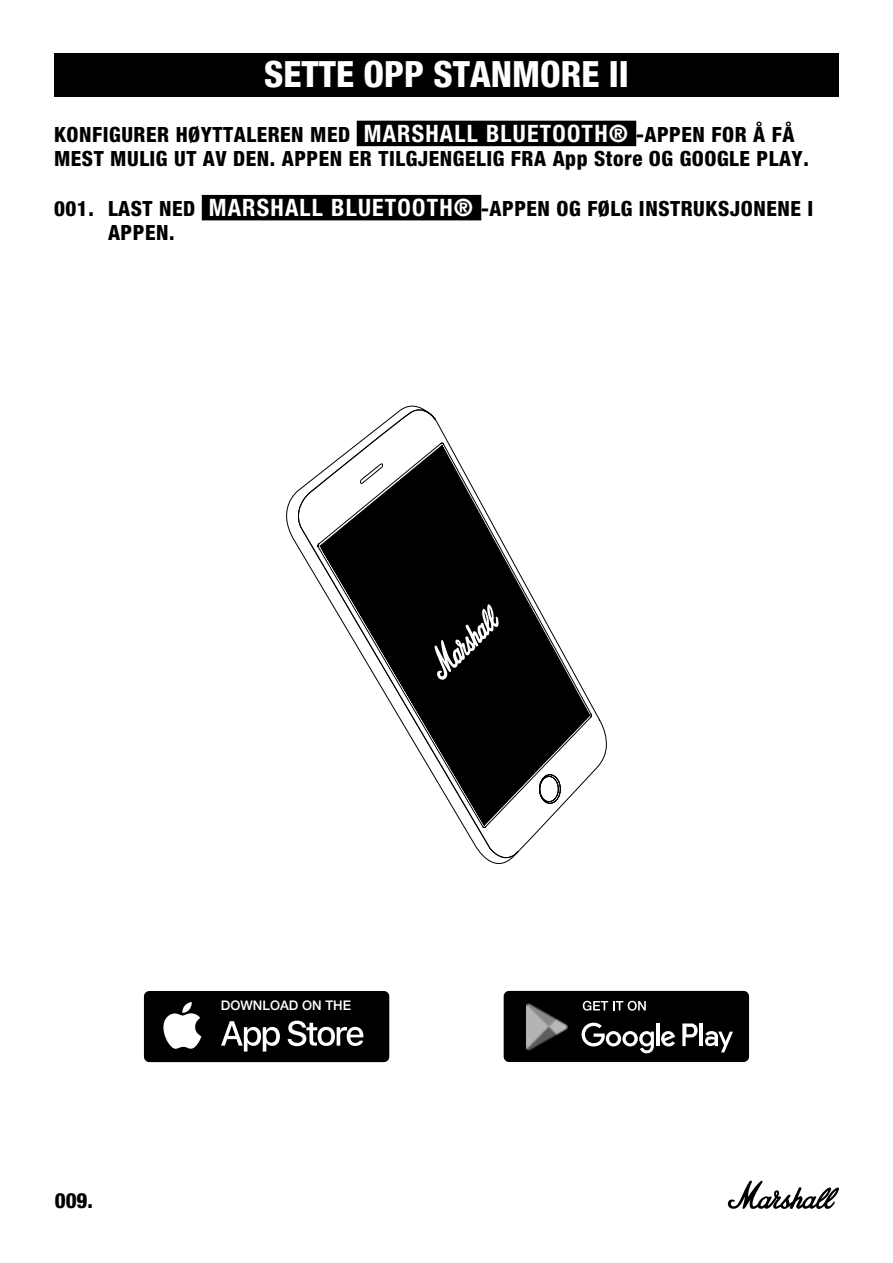
<style>
.page{position:relative;width:893px;height:1263px;background:#fff}
.page>*{position:absolute;margin:0;border:0;box-sizing:border-box;transform-origin:0 0}
.t1{font:800 condensed 36px "Helvetica Neue LT Com";color:#fff}
.t2{font:800 condensed 21px/24px "Helvetica Neue LT Std";letter-spacing:.025em;color:#000}
.t3{font:500 13.2px "Helvetica Neue";color:#fff}
.s1{font-weight:700;font-size:24px;color:#fff}
</style>
<div class="page">
<svg style="left:727px;top:1180px;width:112px;height:29px"></svg>
<div style="left:54px;top:53px;width:785px;height:44px;background:#000"></div>
<div style="left:357px;top:121px;width:279px;height:25px;background:#000"></div>
<div style="left:202px;top:195px;width:279px;height:25px;background:#000"></div>
<div style="left:504px;top:991px;width:245px;height:71px;background:#000;border-radius:5px"></div>
<svg style="left:682px;top:1023px;width:16px;height:23px"></svg>
<hr style="left:699px;top:1023px;width:4px;height:23px;background:#fff">
<svg style="left:705px;top:1031px;width:28px;height:21px"></svg>
<svg style="left:661px;top:1031px;width:14px;height:15px"></svg>
<hr style="left:656px;top:1023px;width:4px;height:23px;background:#fff">
<svg style="left:582px;top:1023px;width:72px;height:30px"></svg>
<img style="left:526px;top:1003px;width:42px;height:48px">
<svg style="left:583px;top:1001px;width:63px;height:10px"></svg>
<div style="left:144px;top:991px;width:245px;height:71px;background:#000;border-radius:5px"></div>
<svg style="left:221px;top:1020px;width:142px;height:31px"></svg>
<svg style="left:163px;top:1002px;width:38px;height:47px"></svg>
<svg style="left:561px;top:648px;width:29px;height:159px"></svg>
<svg style="left:297px;top:405px;width:264px;height:459px"></svg>
<svg style="left:434px;top:604px;width:65px;height:76px;background:#333"></svg>
<h1 class="t1" style="left:264px;top:52px;width:366px">SETTE OPP STANMORE II</h1>
<p class="t2" style="left:54px;top:122px;width:756px">KONFIGURER HØYTTALEREN MED <span class="s1">MARSHALL BLUETOOTH®</span> -APPEN FOR Å FÅ<br>MEST MULIG UT AV DEN. APPEN ER TILGJENGELIG FRA App Store OG GOOGLE PLAY.</p>
<p class="t2" style="left:108px;top:196px;width:707px;text-indent:-54px">001. LAST NED <span class="s1">MARSHALL BLUETOOTH®</span> -APPEN OG FØLG INSTRUKSJONENE I<br>APPEN.</p>
<p class="t2" style="left:55px;top:1188px;width:40px">009.</p>
<p class="t3" style="left:221px;top:995px;width:132px">DOWNLOAD ON THE</p>
</div>
